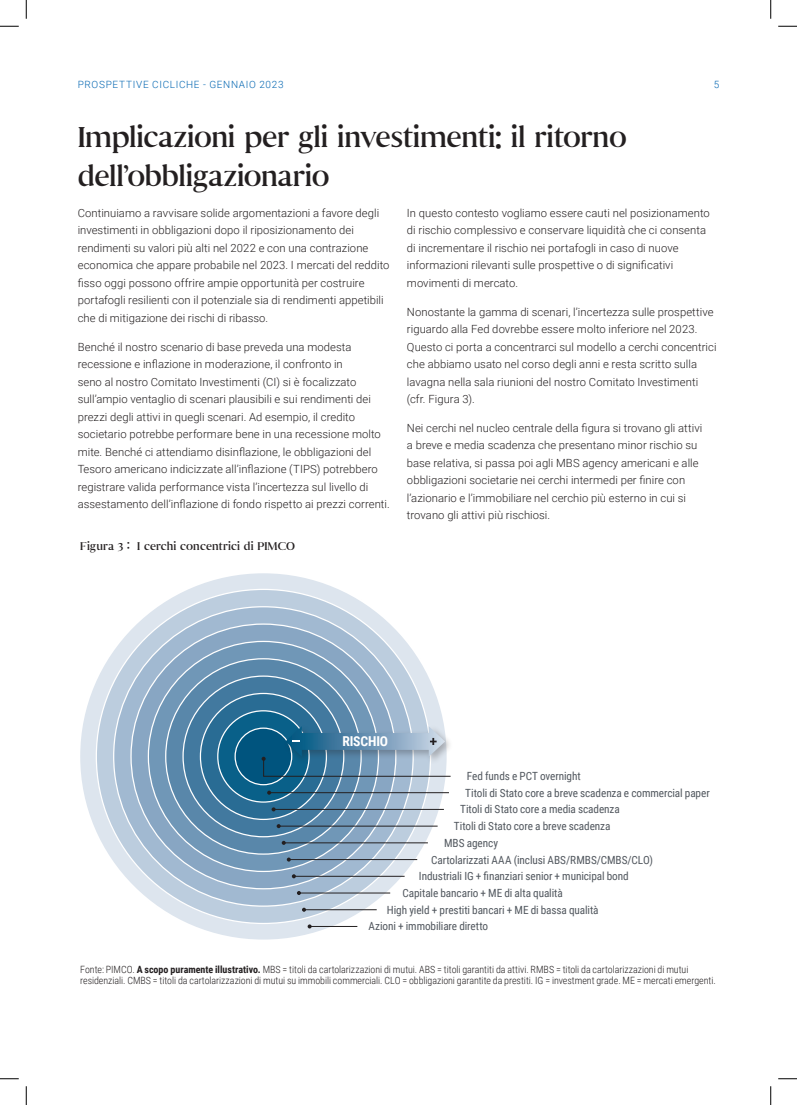
<style>
.page{position:relative;width:797px;height:1105px;background:#fff}
.page>*{position:absolute;margin:0;border:0;box-sizing:border-box;transform-origin:0 0}
.Headline_Sen_R_26_31{font:28.75px/38.8px "Senhan";letter-spacing:-.02em;color:#231f20}
.Body_Copy_Rob_L_9_14{font:700 13.62px "Roboto Condensed";letter-spacing:-.015em;color:#fff}
.Body_Copy_Rob_L_9_14-2{font:300 11.25px/17.5px "Roboto";letter-spacing:.005em;color:#231f20}
.Chart_Legend_RobC_R{font:11.25px "Roboto Condensed";letter-spacing:-.01em;color:#52585f}
.Chart_Title_Sen_R_9{font:11.25px "Senhan";letter-spacing:.005em;color:#231f20}
.Disclosure_RobC_L_8{font:300 10px/11.2px "Roboto Condensed";letter-spacing:-.005em;color:#231f20}
.t1{font:300 10px "Roboto";letter-spacing:.065em;color:#0165b1}
.s1{font-weight:700}
</style>
<div class="page">
<div style="left:78px;top:571px;width:371px;height:371px;background:#dde5ee;border:3px solid #fff;border-radius:50%"></div>
<div style="left:96px;top:589px;width:335px;height:335px;background:#bccdde;border:1px solid #fff;border-radius:50%"></div>
<div style="left:113px;top:606px;width:301px;height:301px;background:#a1b9d1;border:1px solid #fff;border-radius:50%"></div>
<div style="left:130px;top:623px;width:266px;height:266px;background:#88a6c3;border:1px solid #fff;border-radius:50%"></div>
<div style="left:148px;top:641px;width:231px;height:231px;background:#7097b7;border:1px solid #fff;border-radius:50%"></div>
<div style="left:165px;top:658px;width:197px;height:197px;background:#5987aa;border:1px solid #fff;border-radius:50%"></div>
<div style="left:182px;top:675px;width:162px;height:162px;background:#42799f;border:1px solid #fff;border-radius:50%"></div>
<div style="left:200px;top:693px;width:127px;height:127px;background:#296c94;border:1px solid #fff;border-radius:50%"></div>
<div style="left:217px;top:710px;width:93px;height:93px;background:#096089;border:1px solid #fff;border-radius:50%"></div>
<div style="left:234px;top:727px;width:58px;height:58px;background:#00547e;border:1px solid #fff;border-radius:50%"></div>
<hr style="left:284px;top:842px;width:144px;height:1px;background:#231f20">
<svg style="left:282px;top:841px;width:4px;height:4px"></svg>
<hr style="left:273px;top:809px;width:171px;height:1px;background:#231f20">
<svg style="left:271px;top:807px;width:4px;height:4px"></svg>
<hr style="left:294px;top:876px;width:110px;height:1px;background:#231f20">
<svg style="left:292px;top:874px;width:4px;height:4px"></svg>
<hr style="left:269px;top:792px;width:180px;height:1px;background:#231f20">
<svg style="left:267px;top:791px;width:4px;height:4px"></svg>
<hr style="left:289px;top:859px;width:128px;height:1px;background:#231f20">
<svg style="left:287px;top:857px;width:4px;height:4px"></svg>
<hr style="left:279px;top:826px;width:158px;height:1px;background:#231f20">
<svg style="left:277px;top:824px;width:4px;height:4px"></svg>
<hr style="left:299px;top:893px;width:91px;height:1px;background:#231f20">
<svg style="left:297px;top:891px;width:4px;height:4px"></svg>
<hr style="left:304px;top:909px;width:73px;height:1px;background:#231f20">
<svg style="left:302px;top:908px;width:4px;height:4px"></svg>
<hr style="left:309px;top:926px;width:48px;height:1px;background:#231f20">
<svg style="left:307px;top:924px;width:5px;height:4px"></svg>
<div style="left:283px;top:724px;width:171px;height:41px;background:#231f20;opacity:.3"></div>
<svg style="left:261px;top:726px;width:190px;height:51px"></svg>
<svg style="left:0;top:25px;width:19px;height:2px"></svg>
<svg style="left:778px;top:25px;width:19px;height:2px"></svg>
<svg style="left:0;top:1078px;width:19px;height:1px"></svg>
<svg style="left:778px;top:1078px;width:19px;height:1px"></svg>
<svg style="left:25px;top:0;width:2px;height:19px"></svg>
<svg style="left:25px;top:1086px;width:2px;height:19px"></svg>
<svg style="left:770px;top:0;width:1px;height:19px"></svg>
<svg style="left:770px;top:1086px;width:1px;height:19px"></svg>
<p class="t1" style="left:78px;top:77px;width:207px">PROSPETTIVE CICLICHE - GENNAIO 2023</p>
<p class="t1" style="left:713px;top:77px;width:7px">5</p>
<p class="Headline_Sen_R_26_31" style="left:78px;top:115px;width:550px">Implicazioni per gli investimenti: il ritorno dell’obbligazionario</p>
<p class="Body_Copy_Rob_L_9_14-2" style="left:78px;top:204px;width:313px">Continuiamo a ravvisare solide argomentazioni a favore degli investimenti in obbligazioni dopo il riposizionamento dei rendimenti su valori più alti nel 2022 e con una contrazione economica che appare probabile nel 2023. I mercati del reddito fisso oggi possono offrire ampie opportunità per costruire portafogli resilienti con il potenziale sia di rendimenti appetibili che di mitigazione dei rischi di ribasso.</p>
<p class="Body_Copy_Rob_L_9_14-2" style="left:78px;top:337px;width:314px">Benché il nostro scenario di base preveda una modesta recessione e inflazione in moderazione, il confronto in<br>seno al nostro Comitato Investimenti (CI) si è focalizzato sull’ampio ventaglio di scenari plausibili e sui rendimenti dei prezzi degli attivi in quegli scenari. Ad esempio, il credito societario potrebbe performare bene in una recessione molto mite. Benché ci attendiamo disinflazione, le obbligazioni del Tesoro americano indicizzate all’inflazione (TIPS) potrebbero registrare valida performance vista l’incertezza sul livello di assestamento dell’inflazione di fondo rispetto ai prezzi correnti.</p>
<p class="Chart_Title_Sen_R_9" style="left:80px;top:536px;width:216px">Figura 3 : I cerchi concentrici di PIMCO</p>
<p class="Body_Copy_Rob_L_9_14-2" style="left:407px;top:204px;width:304px">In questo contesto vogliamo essere cauti nel posizionamento di rischio complessivo e conservare liquidità che ci consenta di incrementare il rischio nei portafogli in caso di nuove informazioni rilevanti sulle prospettive o di significativi movimenti di mercato.</p>
<p class="Body_Copy_Rob_L_9_14-2" style="left:407px;top:302px;width:311px">Nonostante la gamma di scenari, l’incertezza sulle prospettive riguardo alla Fed dovrebbe essere molto inferiore nel 2023.<br>Questo ci porta a concentrarci sul modello a cerchi concentrici che abbiamo usato nel corso degli anni e resta scritto sulla lavagna nella sala riunioni del nostro Comitato Investimenti (cfr. Figura 3).</p>
<p class="Body_Copy_Rob_L_9_14-2" style="left:407px;top:419px;width:297px">Nei cerchi nel nucleo centrale della figura si trovano gli attivi a breve e media scadenza che presentano minor rischio su base relativa, si passa poi agli MBS agency americani e alle obbligazioni societarie nei cerchi intermedi per finire con l’azionario e l’immobiliare nel cerchio più esterno in cui si trovano gli attivi più rischiosi.</p>
<p class="Body_Copy_Rob_L_9_14" style="left:342px;top:732px;width:47px">RISCHIO</p>
<p class="Chart_Legend_RobC_R" style="left:467px;top:768px;width:115px">Fed funds e PCT overnight</p>
<p class="Chart_Legend_RobC_R" style="left:465px;top:785px;width:246px">Titoli di Stato core a breve scadenza e commercial paper</p>
<p class="Chart_Legend_RobC_R" style="left:460px;top:801px;width:161px">Titoli di Stato core a media scadenza</p>
<p class="Chart_Legend_RobC_R" style="left:454px;top:818px;width:158px">Titoli di Stato core a breve scadenza</p>
<p class="Chart_Legend_RobC_R" style="left:444px;top:835px;width:55px">MBS agency</p>
<p class="Chart_Legend_RobC_R" style="left:431px;top:852px;width:223px">Cartolarizzati AAA (inclusi ABS/RMBS/CMBS/CLO)</p>
<p class="Chart_Legend_RobC_R" style="left:419px;top:868px;width:211px">Industriali IG + finanziari senior + municipal bond</p>
<p class="Chart_Legend_RobC_R" style="left:402px;top:885px;width:162px">Capitale bancario + ME di alta qualità</p>
<p class="Chart_Legend_RobC_R" style="left:387px;top:902px;width:213px">High yield + prestiti bancari + ME di bassa qualità</p>
<p class="Chart_Legend_RobC_R" style="left:368px;top:918px;width:121px">Azioni + immobiliare diretto</p>
<p class="Disclosure_RobC_L_8" style="left:80px;top:963px;width:637px">Fonte: PIMCO. <span class="s1">A scopo puramente illustrativo.</span> MBS = titoli da cartolarizzazioni di mutui. ABS = titoli garantiti da attivi. RMBS = titoli da cartolarizzazioni di mutui residenziali. CMBS = titoli da cartolarizzazioni di mutui su immobili commerciali. CLO = obbligazioni garantite da prestiti. IG = investment grade. ME = mercati emergenti.</p>
</div>
